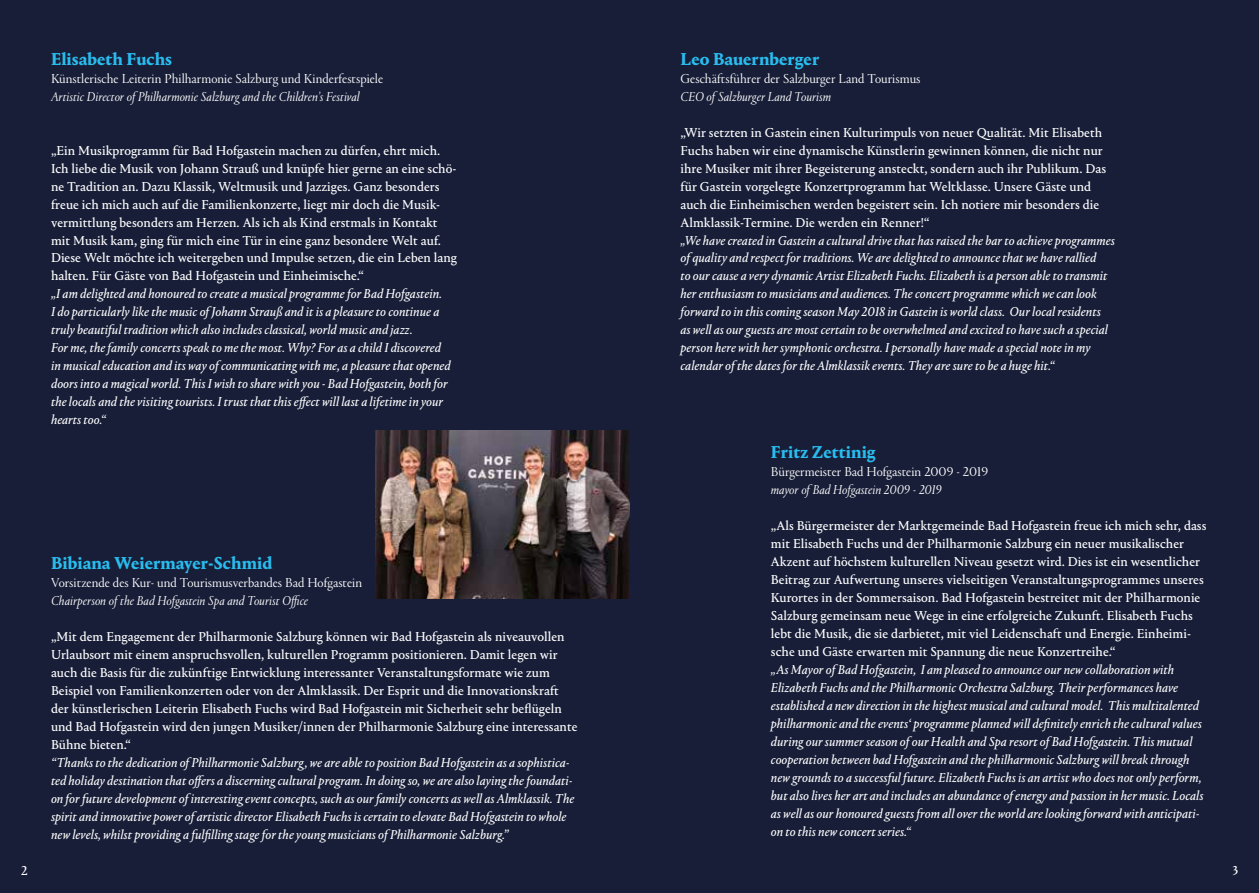
<style>
.page{position:relative;width:1259px;height:893px;background:#181e38}
.page>*{position:absolute;margin:0;border:0;box-sizing:border-box;transform-origin:0 0}
.t1{font:700 18px "Portrait Text LF";color:#29bdef}
.t2{font:italic 13.5px/18px "Portrait Text LF Regular 2";color:#fff}
.t3{font:13.5px/18px "Portrait Text LF Regular 2";color:#fff}
.t4{font:300 13.5px "Portrait LF";color:#fff}
.t5{font:italic 300 13.5px "Portrait LF";color:#fff}
</style>
<div class="page">
<img style="left:376px;top:430px;width:253px;height:168px">
<h1 class="t1" style="left:51px;top:45px;width:123px">Elisabeth Fuchs</h1>
<p class="t4" style="left:51px;top:69px;width:334px">Künstlerische Leiterin Philharmonie Salzburg und Kinderfestspiele</p>
<p class="t5" style="left:51px;top:87px;width:310px">Artistic Director of Philharmonie Salzburg and the Children’s Festival</p>
<p class="t3" style="left:51px;top:140px;width:408px">„Ein Musikprogramm für Bad Hofgastein machen zu dürfen, ehrt mich.<br>Ich liebe die Musik von Johann Strauß und knüpfe hier gerne an eine schö&shy;ne Tradition an. Dazu Klassik, Weltmusik und Jazziges. Ganz besonders freue ich mich auch auf die Familienkonzerte, liegt mir doch die Musik&shy;vermittlung besonders am Herzen. Als ich als Kind erstmals in Kontakt mit Musik kam, ging für mich eine Tür in eine ganz besondere Welt auf.<br>Diese Welt möchte ich weitergeben und Impulse setzen, die ein Leben lang halten. Für Gäste von Bad Hofgastein und Einheimische.“</p>
<p class="t2" style="left:51px;top:284px;width:401px">„I am delighted and honoured to create a musical programme for Bad Hofgastein.<br>I do particularly like the music of Johann Strauß and it is a pleasure to continue a truly beautiful tradition which also includes classical, world music and jazz.<br>For me, the family concerts speak to me the most. Why? For as a child I discovered in musical education and its way of communicating with me, a pleasure that opened doors into a magical world. This I wish to share with you - Bad Hofgastein, both for the locals and the visiting tourists. I trust that this effect will last a lifetime in your hearts too.“</p>
<h1 class="t1" style="left:51px;top:550px;width:223px">Bibiana Weiermayer-Schmid</h1>
<p class="t4" style="left:51px;top:574px;width:313px">Vorsitzende des Kur- und Tourismusverbandes Bad Hofgastein</p>
<p class="t5" style="left:51px;top:592px;width:259px">Chairperson of the Bad Hofgastein Spa and Tourist Office</p>
<p class="t3" style="left:51px;top:627px;width:528px">„Mit dem Engagement der Philharmonie Salzburg können wir Bad Hofgastein als niveauvollen Urlaubsort mit einem anspruchsvollen, kulturellen Programm positionieren. Damit legen wir auch die Basis für die zukünftige Entwicklung interessanter Veranstaltungsformate wie zum Beispiel von Familienkonzerten oder von der Almklassik. Der Esprit und die Innovationskraft der künstlerischen Leiterin Elisabeth Fuchs wird Bad Hofgastein mit Sicherheit sehr beflügeln und Bad Hofgastein wird den jungen Musiker/innen der Philharmonie Salzburg eine interessante Bühne bieten.“</p>
<p class="t2" style="left:51px;top:753px;width:525px">“Thanks to the dedication of Philharmonie Salzburg, we are able to position Bad Hofgastein as a sophistica&shy;ted holiday destination that offers a discerning cultural program. In doing so, we are also laying the foundati&shy;on for future development of interesting event concepts, such as our family concerts as well as Almklassik. The spirit and innovative power of artistic director Elisabeth Fuchs is certain to elevate Bad Hofgastein to whole new levels, whilst providing a fulfilling stage for the young musicians of Philharmonie Salzburg.”</p>
<h1 class="t1" style="left:680px;top:45px;width:140px">Leo Bauernberger</h1>
<p class="t4" style="left:680px;top:69px;width:241px">Geschäftsführer der Salzburger Land Tourismus</p>
<p class="t5" style="left:680px;top:87px;width:152px">CEO of Salzburger Land Tourism</p>
<p class="t3" style="left:680px;top:122px;width:427px">„Wir setzten in Gastein einen Kulturimpuls von neuer Qualität. Mit Elisabeth Fuchs haben wir eine dynamische Künstlerin gewinnen können, die nicht nur ihre Musiker mit ihrer Begeisterung ansteckt, sondern auch ihr Publikum. Das für Gastein vorgelegte Konzertprogramm hat Weltklasse. Unsere Gäste und auch die Einheimischen werden begeistert sein. Ich notiere mir besonders die Almklassik-Termine. Die werden ein Renner!“</p>
<p class="t2" style="left:680px;top:230px;width:436px">„We have created in Gastein a cultural drive that has raised the bar to achieve programmes of quality and respect for traditions. We are delighted to announce that we have rallied<br>to our cause a very dynamic Artist Elizabeth Fuchs. Elizabeth is a person able to transmit her enthusiasm to musicians and audiences. The concert programme which we can look forward to in this coming season May 2018 in Gastein is world class. Our local residents<br>as well as our guests are most certain to be overwhelmed and excited to have such a special person here with her symphonic orchestra. I personally have made a special note in my calendar of the dates for the Almklassik events. They are sure to be a huge hit.“</p>
<h1 class="t1" style="left:771px;top:439px;width:106px">Fritz Zettinig</h1>
<p class="t4" style="left:771px;top:463px;width:219px">Bürgermeister Bad Hofgastein 2009 - 2019</p>
<p class="t5" style="left:771px;top:480px;width:172px">mayor of Bad Hofgastein 2009 - 2019</p>
<p class="t3" style="left:771px;top:516px;width:437px">„Als Bürgermeister der Marktgemeinde Bad Hofgastein freue ich mich sehr, dass mit Elisabeth Fuchs und der Philharmonie Salzburg ein neuer musikalischer Akzent auf höchstem kulturellen Niveau gesetzt wird. Dies ist ein wesentlicher Beitrag zur Aufwertung unseres vielseitigen Veranstaltungsprogrammes unseres Kurortes in der Sommersaison. Bad Hofgastein bestreitet mit der Philharmonie Salzburg gemeinsam neue Wege in eine erfolgreiche Zukunft. Elisabeth Fuchs lebt die Musik, die sie darbietet, mit viel Leidenschaft und Energie. Einheimi&shy;sche und Gäste erwarten mit Spannung die neue Konzertreihe.“</p>
<p class="t2" style="left:771px;top:660px;width:434px">„As Mayor of Bad Hofgastein, I am pleased to announce our new collaboration with Elizabeth Fuchs and the Philharmonic Orchestra Salzburg. Their performances have established a new direction in the highest musical and cultural model. This multitalented philharmonic and the events‘ programme planned will definitely enrich the cultural values during our summer season of our Health and Spa resort of Bad Hofgastein. This mutual cooperation between bad Hofgastein and the philharmonic Salzburg will break through new grounds to a successful future. Elizabeth Fuchs is an artist who does not only perform, but also lives her art and includes an abundance of energy and passion in her music. Locals as well as our honoured guests from all over the world are looking forward with anticipati&shy;on to this new concert series.“</p>
<p class="t3" style="left:21px;top:861px;width:8px">2</p>
<p class="t3" style="left:1232px;top:861px;width:7px">3</p>
</div>
